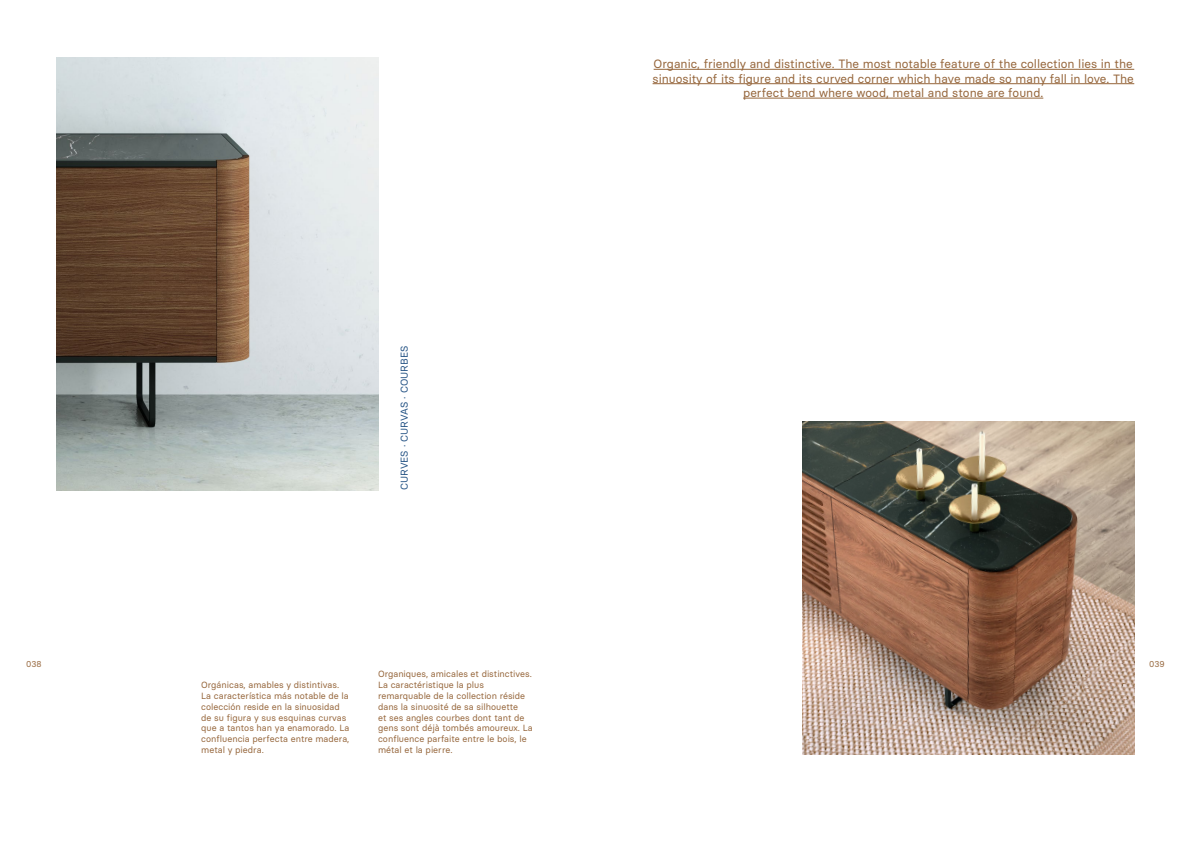
<style>
.page{position:relative;width:1191px;height:842px;background:#fff}
.page>*{position:absolute;margin:0;border:0;box-sizing:border-box;transform-origin:0 0}
.t1{font:12px/14.4px "Basier Circle";color:#95653a;text-align:center}
.t2{font:10px "Basier Circle";color:#265485}
.t3{font:9px/10.8px "Basier Circle";color:#95653a}
.t4{font:8.5px "Basier Circle";color:#95653a}
</style>
<div class="page">
<img style="left:57px;top:57px;width:321px;height:433px">
<hr style="left:653px;top:69px;width:481px;height:1px;background:#95653a">
<hr style="left:652px;top:83px;width:482px;height:1px;background:#95653a">
<hr style="left:743px;top:98px;width:300px;height:1px;background:#95653a">
<img style="left:802px;top:421px;width:332px;height:333px">
<p class="t2" style="left:398px;top:490px;width:146px;rotate:-90deg">CURVES · CURVAS · COURBES</p>
<h1 class="t1" style="left:652px;top:56px;width:483px">Organic, friendly and distinctive. The most notable feature of the collection lies in the sinuosity of its figure and its curved corner which have made so many fall in love. The perfect bend where wood, metal and stone are found.</h1>
<p class="t4" style="left:26px;top:659px;width:17px">038</p>
<p class="t4" style="left:1149px;top:659px;width:17px">039</p>
<p class="t3" style="left:201px;top:679px;width:150px">Orgánicas, amables y distintivas.<br>La característica más notable de la colección reside en la sinuosidad de su figura y sus esquinas curvas que a tantos han ya enamorado. La confluencia perfecta entre madera, metal y piedra.</p>
<p class="t3" style="left:378px;top:669px;width:156px">Organiques, amicales et distinctives.<br>La caractéristique la plus remarquable de la collection réside dans la sinuosité de sa silhouette<br>et ses angles courbes dont tant de gens sont déjà tombés amoureux. La confluence parfaite entre le bois, le métal et la pierre.</p>
</div>
